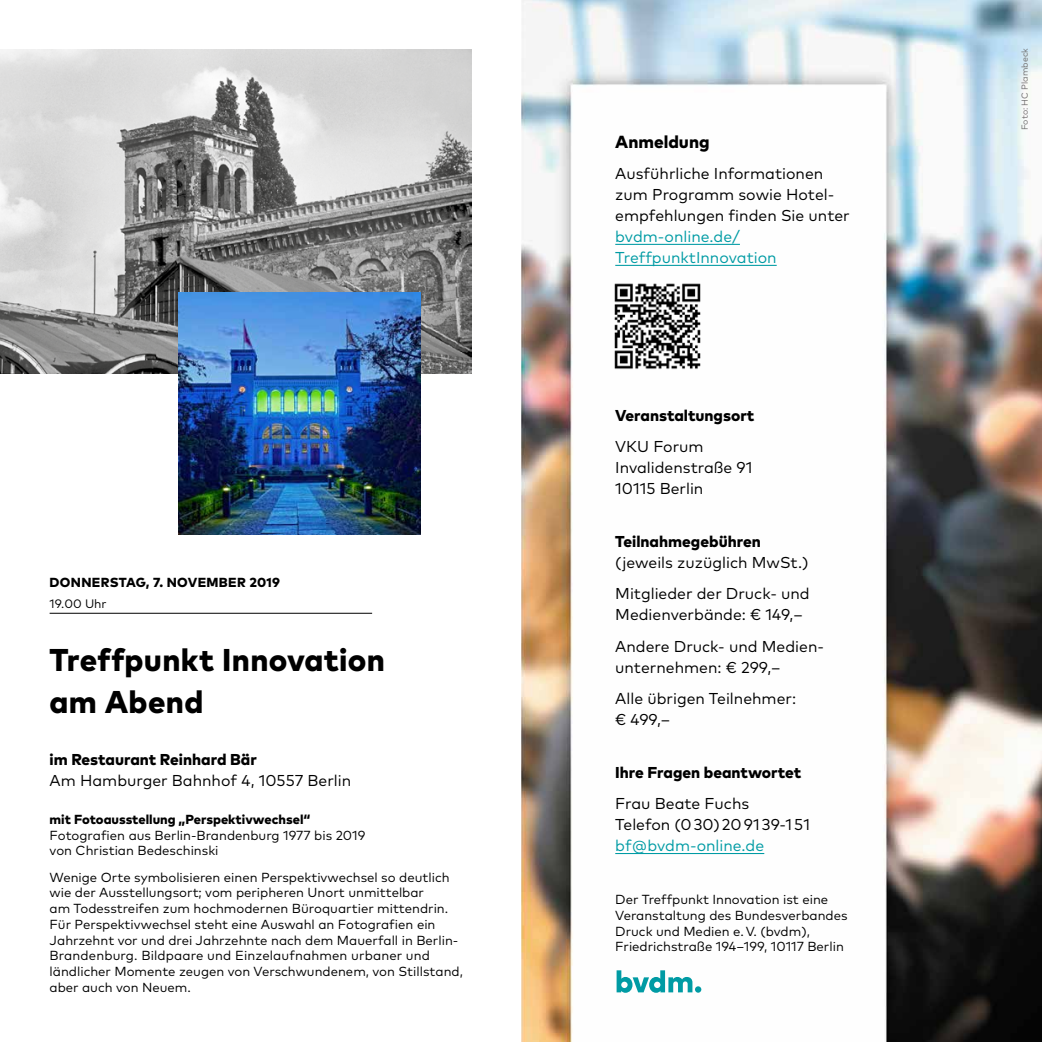
<style>
.page{position:relative;width:1042px;height:1042px;background:#fff}
.page>*{position:absolute;margin:0;border:0;box-sizing:border-box;transform-origin:0 0}
.t1{font:800 31.5px/42px "Mark Pro";letter-spacing:.01em;color:#000}
.t2{font:800 17.5px "Mark Pro";color:#000}
.t3{font:15.75px/21px "Mark Pro";color:#000}
.t4{font:800 15.75px "Mark Pro";color:#000}
.t5{font:15.75px/21px "Mark Pro";color:#009ba4}
.t6{font:13.12px/15.8px "Mark Pro";color:#000}
.t7{font:800 13.12px "Mark Pro";color:#000}
.t8{font:800 13.12px "Mark Pro";letter-spacing:.025em;color:#000}
.t9{font:12.25px "Mark Pro";color:#000}
.t10{font:8.75px "Mark Pro";color:#706f6f}
</style>
<div class="page">
<img style="left:521px;top:0;width:521px;height:1042px">
<svg style="left:616px;top:970px;width:85px;height:23px"></svg>
<hr style="left:615px;top:244px;width:125px;height:1px;background:#009ba4">
<hr style="left:615px;top:265px;width:162px;height:1px;background:#009ba4">
<hr style="left:615px;top:853px;width:149px;height:1px;background:#009ba4">
<img style="left:603px;top:272px;width:109px;height:109px">
<hr style="left:50px;top:613px;width:322px;height:1px;background:#000">
<img style="left:0;top:50px;width:471px;height:323px">
<img style="left:179px;top:292px;width:242px;height:243px">
<p class="t8" style="left:50px;top:572px;width:232px">DONNERSTAG, 7. NOVEMBER 2019</p>
<p class="t9" style="left:50px;top:594px;width:59px">19.00 Uhr</p>
<h1 class="t1" style="left:50px;top:636px;width:337px">Treffpunkt Innovation am Abend</h1>
<p class="t4" style="left:50px;top:747px;width:209px">im Restaurant Reinhard Bär</p>
<p class="t3" style="left:50px;top:769px;width:303px">Am Hamburger Bahnhof 4, 10557 Berlin</p>
<p class="t7" style="left:50px;top:809px;width:262px">mit Fotoausstellung „Perspektivwechsel“</p>
<p class="t6" style="left:50px;top:826px;width:317px">Fotografien aus Berlin-Brandenburg 1977 bis 2019 von Christian Bedeschinski</p>
<p class="t6" style="left:50px;top:868px;width:415px">Wenige Orte symbolisieren einen Perspektivwechsel so deutlich wie der Ausstellungsort; vom peripheren Unort unmittelbar<br>am Todesstreifen zum hochmodernen Büroquartier mittendrin.<br>Für Perspektivwechsel steht eine Auswahl an Fotografien ein Jahrzehnt vor und drei Jahrzehnte nach dem Mauerfall in Berlin-Brandenburg. Bildpaare und Einzelaufnahmen urbaner und ländlicher Momente zeugen von Verschwundenem, von Stillstand, aber auch von Neuem.</p>
<h2 class="t2" style="left:615px;top:128px;width:96px">Anmeldung</h2>
<p class="t3" style="left:615px;top:162px;width:236px">Ausführliche Informationen zum Programm sowie Hotel&shy;empfehlungen finden Sie unter</p>
<p class="t5" style="left:615px;top:225px;width:163px">bvdm-online.de/<br>TreffpunktInnovation</p>
<p class="t4" style="left:615px;top:403px;width:141px">Veranstaltungsort</p>
<p class="t3" style="left:615px;top:435px;width:139px">VKU Forum<br>Invalidenstraße 91<br>10115 Berlin</p>
<p class="t4" style="left:615px;top:529px;width:147px">Teilnahmegebühren</p>
<p class="t3" style="left:615px;top:545px;width:196px;line-height:31.5px">(jeweils zuzüglich MwSt.)<br>Mitglieder der Druck- und</p>
<p class="t3" style="left:615px;top:598px;width:208px;line-height:31.5px">Medienverbände: € 149,–<br>Andere Druck- und Medien-</p>
<p class="t3" style="left:615px;top:650px;width:182px;line-height:31.5px">unternehmen: € 299,–<br>Alle übrigen Teilnehmer:</p>
<p class="t3" style="left:615px;top:708px;width:57px">€ 499,–</p>
<p class="t4" style="left:615px;top:760px;width:187px">Ihre Fragen beantwortet</p>
<p class="t3" style="left:615px;top:792px;width:196px">Frau Beate Fuchs<br>Telefon (030)209139-151</p>
<p class="t5" style="left:615px;top:834px;width:150px">bf@bvdm-online.de</p>
<p class="t6" style="left:615px;top:890px;width:234px">Der Treffpunkt Innovation ist eine Veranstaltung des Bundesverbandes Druck und Medien e.V. (bvdm), Friedrichstraße 194–199, 10117 Berlin</p>
<p class="t10" style="left:1018px;top:130px;width:83px;rotate:-90deg">Foto: HC Plambeck</p>
</div>
